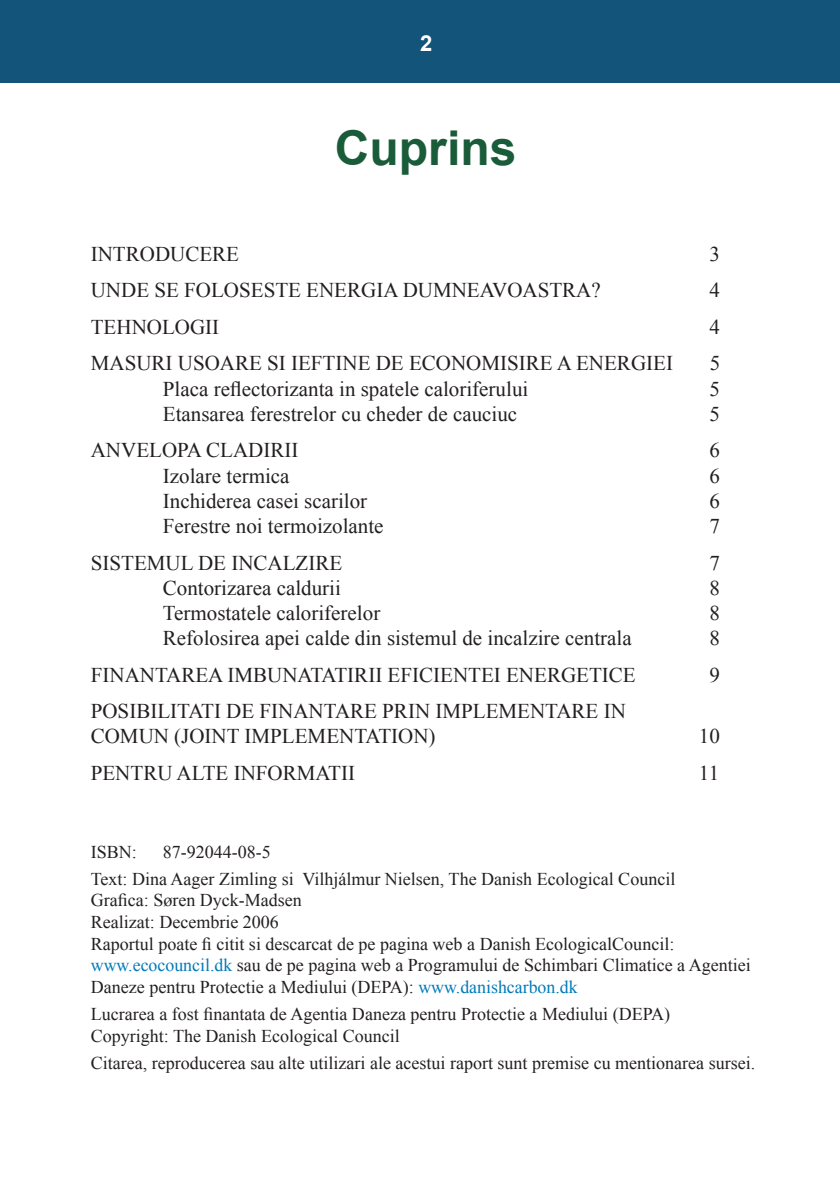
<style>
.page{position:relative;width:840px;height:1191px;background:#fff}
.page>*{position:absolute;margin:0;border:0;box-sizing:border-box;transform-origin:0 0}
.t1{font:700 48px "Arial";color:#1a5c3a}
.t2{font:21px/25.2px "Times New Roman";color:#231f20}
.t3{font:18px/21.6px "Times New Roman";color:#231f20}
.s1{color:#007aba}
</style>
<div class="page">
<div style="left:0;top:0;width:839px;height:83px;background:#13547a"></div>
<hr style="left:839px;top:0;width:1px;height:83px;background:#13547a">
<h1 class="t1" style="left:335px;top:117px;width:183px">Cuprins</h1>
<p class="t2" style="left:91px;top:241px;width:150px">INTRODUCERE</p>
<p class="t2" style="left:709px;top:241px;width:12px">3</p>
<p class="t2" style="left:91px;top:277px;width:511px">UNDE SE FOLOSESTE ENERGIA DUMNEAVOASTRA?</p>
<p class="t2" style="left:709px;top:277px;width:12px">4</p>
<p class="t2" style="left:91px;top:314px;width:130px">TEHNOLOGII</p>
<p class="t2" style="left:709px;top:314px;width:12px">4</p>
<p class="t2" style="left:91px;top:350px;width:583px">MASURI USOARE SI IEFTINE DE ECONOMISIRE A ENERGIEI</p>
<p class="t2" style="left:709px;top:350px;width:12px">5</p>
<p class="t2" style="left:163px;top:375px;width:367px">Placa reflectorizanta in spatele caloriferului</p>
<p class="t2" style="left:709px;top:375px;width:12px">5</p>
<p class="t2" style="left:163px;top:401px;width:355px">Etansarea ferestrelor cu cheder de cauciuc</p>
<p class="t2" style="left:709px;top:401px;width:12px">5</p>
<p class="t2" style="left:91px;top:437px;width:209px">ANVELOPA CLADIRII</p>
<p class="t2" style="left:709px;top:437px;width:12px">6</p>
<p class="t2" style="left:163px;top:462px;width:128px">Izolare termica</p>
<p class="t2" style="left:709px;top:462px;width:12px">6</p>
<p class="t2" style="left:163px;top:488px;width:206px">Inchiderea casei scarilor</p>
<p class="t2" style="left:709px;top:488px;width:12px">6</p>
<p class="t2" style="left:163px;top:513px;width:222px">Ferestre noi termoizolante</p>
<p class="t2" style="left:709px;top:513px;width:12px">7</p>
<p class="t2" style="left:91px;top:549px;width:253px">SISTEMUL DE INCALZIRE</p>
<p class="t2" style="left:709px;top:549px;width:12px">7</p>
<p class="t2" style="left:163px;top:575px;width:179px">Contorizarea caldurii</p>
<p class="t2" style="left:709px;top:575px;width:12px">8</p>
<p class="t2" style="left:163px;top:600px;width:219px">Termostatele caloriferelor</p>
<p class="t2" style="left:709px;top:600px;width:12px">8</p>
<p class="t2" style="left:163px;top:625px;width:470px">Refolosirea apei calde din sistemul de incalzire centrala</p>
<p class="t2" style="left:709px;top:625px;width:12px">8</p>
<p class="t2" style="left:91px;top:661px;width:546px">FINANTAREA IMBUNATATIRII EFICIENTEI ENERGETICE</p>
<p class="t2" style="left:709px;top:661px;width:12px">9</p>
<p class="t2" style="left:91px;top:698px;width:536px">POSIBILITATI DE FINANTARE PRIN IMPLEMENTARE IN<br>COMUN (JOINT IMPLEMENTATION)</p>
<p class="t2" style="left:698px;top:723px;width:22px">10</p>
<p class="t2" style="left:91px;top:760px;width:266px">PENTRU ALTE INFORMATII</p>
<p class="t2" style="left:698px;top:760px;width:22px">11</p>
<p class="t3" style="left:91px;top:840px;width:48px">ISBN:</p>
<p class="t3" style="left:91px;top:837px;width:585px;line-height:27.2px;text-indent:72px">87-92044-08-5<br>Text: Dina Aager Zimling si Vilhjálmur Nielsen, The Danish Ecological Council</p>
<p class="t3" style="left:91px;top:889px;width:661px">Grafica: Søren Dyck-Madsen<br>Realizat: Decembrie 2006<br>Raportul poate fi citit si descarcat de pe pagina web a Danish EcologicalCouncil: <span class="s1">www.ecocouncil.dk</span> sau de pe pagina web a Programului de Schimbari Climatice a Agentiei Daneze pentru Protectie a Mediului (DEPA): <span class="s1">www.danishcarbon.dk</span></p>
<p class="t3" style="left:91px;top:1003px;width:580px">Lucrarea a fost finantata de Agentia Daneza pentru Protectie a Mediului (DEPA)<br>Copyright: The Danish Ecological Council</p>
<p class="t3" style="left:91px;top:1052px;width:665px">Citarea, reproducerea sau alte utilizari ale acestui raport sunt premise cu mentionarea sursei.</p>
</div>
